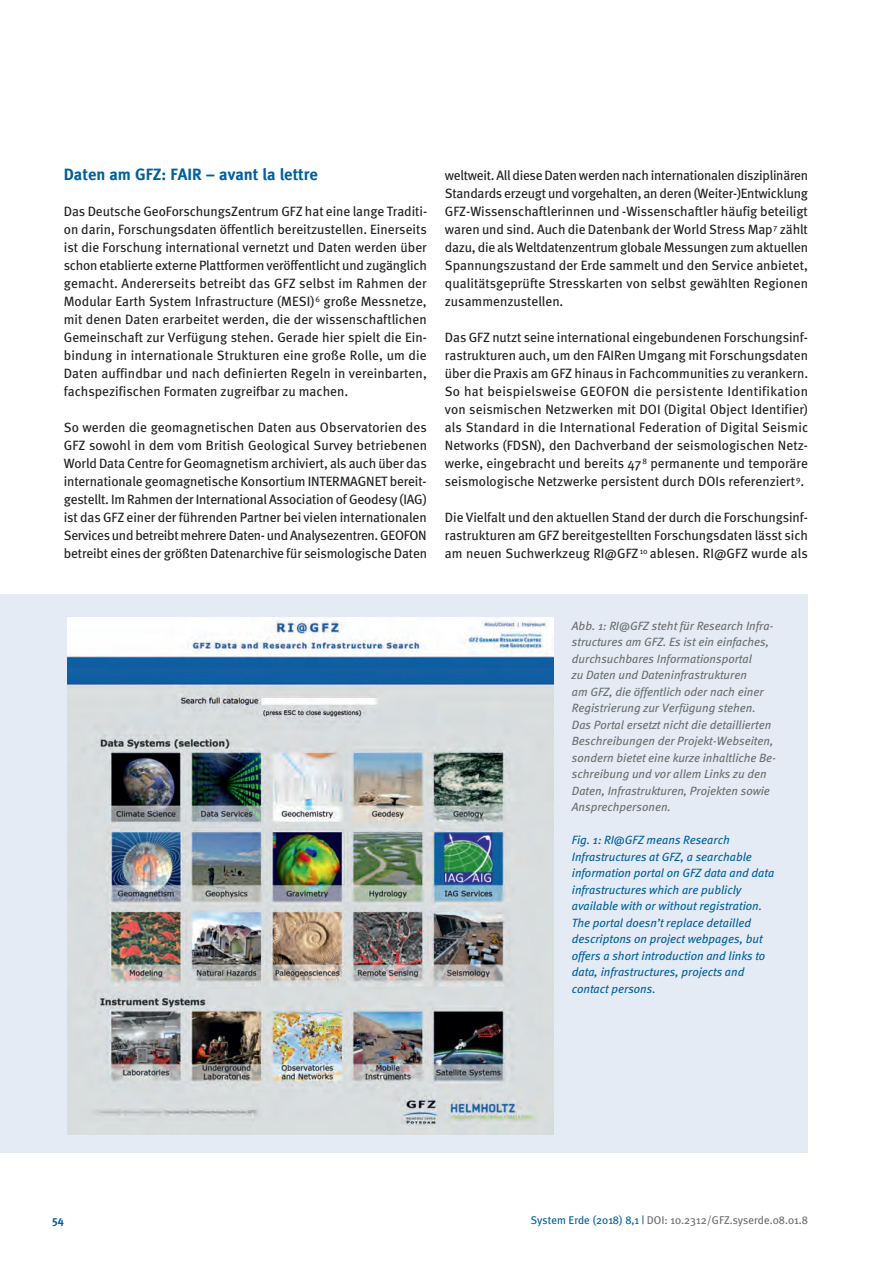
<style>
.page{position:relative;width:893px;height:1263px;background:#fff}
.page>*{position:absolute;margin:0;border:0;box-sizing:border-box;transform-origin:0 0}
.t1{font:700 16.5px "Meta";color:#005f9f}
.t2{font:13.5px/18px "Meta";color:#231f20;text-align:justify}
.t3{font:italic 12px/16.5px "Meta";color:#6c6d70}
.t4{font:italic 12px/16.5px "Meta";color:#005f9f}
.t5{font:11.25px "Meta Plus";color:#6c6d70}
.t6{font:700 11.25px "Meta";color:#005f9f}
.s1{color:#005f9f}
</style>
<div class="page">
<div style="left:0;top:594px;width:808px;height:558px;background:#e5ebf4"></div>
<img style="left:67px;top:618px;width:487px;height:517px">
<p class="t1" style="left:64px;top:164px;width:256px">Daten am GFZ: FAIR – avant la lettre</p>
<p class="t2" style="left:64px;top:202px;width:365px">Das Deutsche GeoForschungsZentrum GFZ hat eine lange Traditi&shy;on darin, Forschungsdaten öffentlich bereitzustellen. Einerseits ist die Forschung international vernetzt und Daten werden über schon etablierte externe Plattformen veröffentlicht und zugänglich gemacht. Andererseits betreibt das GFZ selbst im Rahmen der Modular Earth System Infrastructure (MESI)<sup>6</sup> große Messnetze, mit denen Daten erarbeitet werden, die der wissenschaftlichen Gemeinschaft zur Verfügung stehen. Gerade hier spielt die Ein&shy;bindung in internationale Strukturen eine große Rolle, um die Daten auffindbar und nach definierten Regeln in vereinbarten, fachspezifischen Formaten zugreifbar zu machen.</p>
<p class="t2" style="left:64px;top:418px;width:365px">So werden die geomagnetischen Daten aus Observatorien des GFZ sowohl in dem vom British Geological Survey betriebenen World Data Centre for Geomagnetism archiviert, als auch über das internationale geomagnetische Konsortium INTERMAGNET bereit&shy;gestellt. Im Rahmen der International Association of Geodesy (IAG) ist das GFZ einer der führenden Partner bei vielen internationalen Services und betreibt mehrere Daten- und Analysezentren. GEOFON betreibt eines der größten Datenarchive für seismologische Daten</p>
<p class="t2" style="left:445px;top:166px;width:365px">weltweit. All diese Daten werden nach internationalen disziplinären Standards erzeugt und vorgehalten, an deren (Weiter-)Entwicklung GFZ-Wissenschaftlerinnen und -Wissenschaftler häufig beteiligt waren und sind. Auch die Datenbank der World Stress Map<sup>7</sup> zählt dazu, die als Weltdatenzentrum globale Messungen zum aktuellen Spannungszustand der Erde sammelt und den Service anbietet, qualitätsgeprüfte Stresskarten von selbst gewählten Regionen zusammenzustellen.</p>
<p class="t2" style="left:445px;top:328px;width:365px">Das GFZ nutzt seine international eingebundenen Forschungsinf&shy;rastrukturen auch, um den FAIRen Umgang mit Forschungsdaten über die Praxis am GFZ hinaus in Fachcommunities zu verankern.<br>So hat beispielsweise GEOFON die persistente Identifikation von seismischen Netzwerken mit DOI (Digital Object Identifier) als Standard in die International Federation of Digital Seismic Networks (FDSN), den Dachverband der seismologischen Netz&shy;werke, eingebracht und bereits 47<sup>8</sup> permanente und temporäre seismologische Netzwerke persistent durch DOIs referenziert<sup>9</sup>.</p>
<p class="t2" style="left:445px;top:508px;width:365px">Die Vielfalt und den aktuellen Stand der durch die Forschungsinf&shy;rastrukturen am GFZ bereitgestellten Forschungsdaten lässt sich am neuen Suchwerkzeug RI@GFZ<sup>10</sup> ablesen. RI@GFZ wurde als</p>
<p class="t3" style="left:572px;top:617px;width:206px">Abb. 1: RI@GFZ steht für Research Infra&shy;structures am GFZ. Es ist ein einfaches, durchsuchbares Informationsportal<br>zu Daten und Dateninfrastrukturen<br>am GFZ, die öffentlich oder nach einer Registrierung zur Verfügung stehen.<br>Das Portal ersetzt nicht die detaillierten Beschreibungen der Projekt-Webseiten, sondern bietet eine kurze inhaltliche Be&shy;schreibung und vor allem Links zu den Daten, Infrastrukturen, Projekten sowie Ansprechpersonen.</p>
<p class="t4" style="left:572px;top:831px;width:204px">Fig. 1: RI@GFZ means Research Infrastructures at GFZ, a searchable information portal on GFZ data and data infrastructures which are publicly available with or without registration.<br>The portal doesn’t replace detailled descriptons on project webpages, but offers a short introduction and links to data, infrastructures, projects and contact persons.</p>
<p class="t6" style="left:52px;top:1213px;width:13px">54</p>
<p class="t5" style="left:531px;top:1214px;width:279px"><span class="s1">System Erde (2018) 8,1 |</span> DOI: 10.2312/GFZ.syserde.08.01.8</p>
</div>
